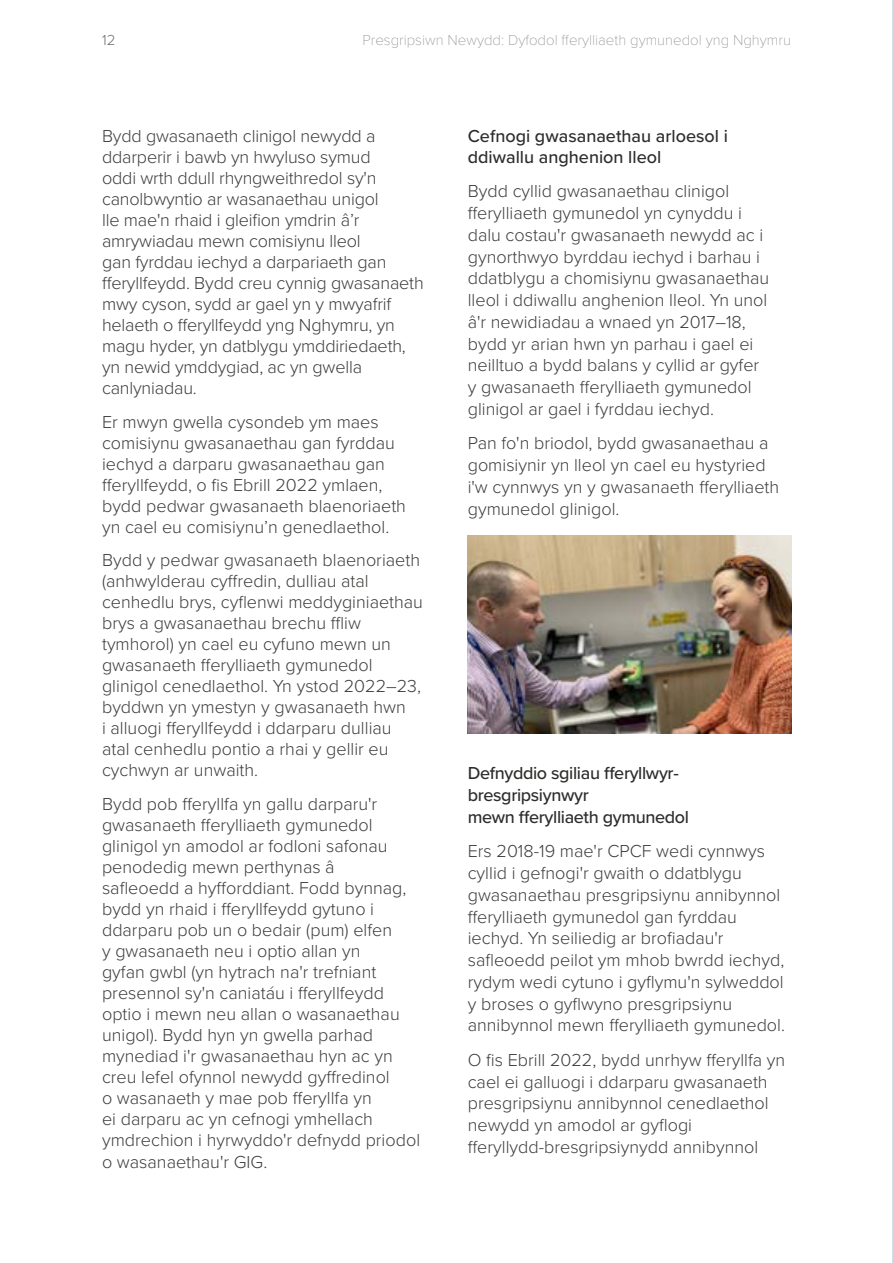
<style>
.page{position:relative;width:893px;height:1263px;background:#fff}
.page>*{position:absolute;margin:0;border:0;box-sizing:border-box;transform-origin:0 0}
.Body_Text__NEW{font:300 18px/21px "Proxima Nova";color:#3c3c3b}
.Sub_Sub_Heading3__NE{font:500 18px/21.8px "Proxima Nova";letter-spacing:-.02em;color:#2e2d2c}
.Sub_Sub_Heading3__NE-2{font:500 18px/21px "Proxima Nova";color:#2e2d2c}
.t1{font:100 15px "Proxima Nova T";color:#878787}
.t2{font:300 15px "Proxima Nova";color:#706f6f}
</style>
<div class="page">
<hr style="left:892px;top:0;width:1px;height:1263px;background:#9dc3df">
<img style="left:467px;top:536px;width:324px;height:197px">
<p class="t2" style="left:102px;top:29px;width:15px">12</p>
<p class="t1" style="left:362px;top:29px;width:430px">Presgripsiwn Newydd: Dyfodol fferylliaeth gymunedol yng Nghymru</p>
<p class="Body_Text__NEW" style="left:102px;top:124px;width:323px">Bydd gwasanaeth clinigol newydd a ddarperir i bawb yn hwyluso symud<br>oddi wrth ddull rhyngweithredol sy'n canolbwyntio ar wasanaethau unigol<br>lle mae'n rhaid i gleifion ymdrin â’r amrywiadau mewn comisiynu lleol<br>gan fyrddau iechyd a darpariaeth gan fferyllfeydd. Bydd creu cynnig gwasanaeth mwy cyson, sydd ar gael yn y mwyafrif helaeth o fferyllfeydd yng Nghymru, yn magu hyder, yn datblygu ymddiriedaeth, yn newid ymddygiad, ac yn gwella canlyniadau.</p>
<p class="Body_Text__NEW" style="left:102px;top:410px;width:305px">Er mwyn gwella cysondeb ym maes comisiynu gwasanaethau gan fyrddau iechyd a darparu gwasanaethau gan fferyllfeydd, o fis Ebrill 2022 ymlaen, bydd pedwar gwasanaeth blaenoriaeth yn cael eu comisiynu’n genedlaethol.</p>
<p class="Body_Text__NEW" style="left:102px;top:549px;width:322px">Bydd y pedwar gwasanaeth blaenoriaeth (anhwylderau cyffredin, dulliau atal cenhedlu brys, cyflenwi meddyginiaethau brys a gwasanaethau brechu ffliw tymhorol) yn cael eu cyfuno mewn un gwasanaeth fferylliaeth gymunedol glinigol cenedlaethol. Yn ystod 2022–23, byddwn yn ymestyn y gwasanaeth hwn<br>i alluogi fferyllfeydd i ddarparu dulliau atal cenhedlu pontio a rhai y gellir eu cychwyn ar unwaith.</p>
<p class="Body_Text__NEW" style="left:102px;top:793px;width:320px">Bydd pob fferyllfa yn gallu darparu'r gwasanaeth fferylliaeth gymunedol glinigol yn amodol ar fodloni safonau penodedig mewn perthynas â<br>safleoedd a hyfforddiant. Fodd bynnag, bydd yn rhaid i fferyllfeydd gytuno i ddarparu pob un o bedair (pum) elfen<br>y gwasanaeth neu i optio allan yn<br>gyfan gwbl (yn hytrach na'r trefniant presennol sy'n caniatáu i fferyllfeydd optio i mewn neu allan o wasanaethau unigol). Bydd hyn yn gwella parhad mynediad i'r gwasanaethau hyn ac yn creu lefel ofynnol newydd gyffredinol<br>o wasanaeth y mae pob fferyllfa yn<br>ei darparu ac yn cefnogi ymhellach ymdrechion i hyrwyddo'r defnydd priodol o wasanaethau'r GIG.</p>
<h4 class="Sub_Sub_Heading3__NE-2" style="left:468px;top:125px;width:262px">Cefnogi gwasanaethau arloesol i ddiwallu anghenion lleol</h4>
<p class="Body_Text__NEW" style="left:468px;top:179px;width:303px;line-height:21.8px">Bydd cyllid gwasanaethau clinigol fferylliaeth gymunedol yn cynyddu i dalu costau'r gwasanaeth newydd ac i gynorthwyo byrddau iechyd i barhau i ddatblygu a chomisiynu gwasanaethau lleol i ddiwallu anghenion lleol. Yn unol â'r newidiadau a wnaed yn 2017–18, bydd yr arian hwn yn parhau i gael ei neilltuo a bydd balans y cyllid ar gyfer y gwasanaeth fferylliaeth gymunedol glinigol ar gael i fyrddau iechyd.</p>
<p class="Body_Text__NEW" style="left:468px;top:431px;width:313px;line-height:21.8px">Pan fo'n briodol, bydd gwasanaethau a gomisiynir yn lleol yn cael eu hystyried i'w cynnwys yn y gwasanaeth fferylliaeth gymunedol glinigol.</p>
<h4 class="Sub_Sub_Heading3__NE" style="left:468px;top:762px;width:223px">Defnyddio sgiliau fferyllwyr&shy;bresgripsiynwyr<br>mewn fferylliaeth gymunedol</h4>
<p class="Body_Text__NEW" style="left:468px;top:839px;width:319px;line-height:21.8px">Ers 2018-19 mae'r CPCF wedi cynnwys cyllid i gefnogi'r gwaith o ddatblygu gwasanaethau presgripsiynu annibynnol fferylliaeth gymunedol gan fyrddau iechyd. Yn seiliedig ar brofiadau'r safleoedd peilot ym mhob bwrdd iechyd, rydym wedi cytuno i gyflymu'n sylweddol y broses o gyflwyno presgripsiynu annibynnol mewn fferylliaeth gymunedol.</p>
<p class="Body_Text__NEW" style="left:468px;top:1048px;width:319px;line-height:21.8px">O fis Ebrill 2022, bydd unrhyw fferyllfa yn cael ei galluogi i ddarparu gwasanaeth presgripsiynu annibynnol cenedlaethol newydd yn amodol ar gyflogi fferyllydd-bresgripsiynydd annibynnol</p>
</div>
